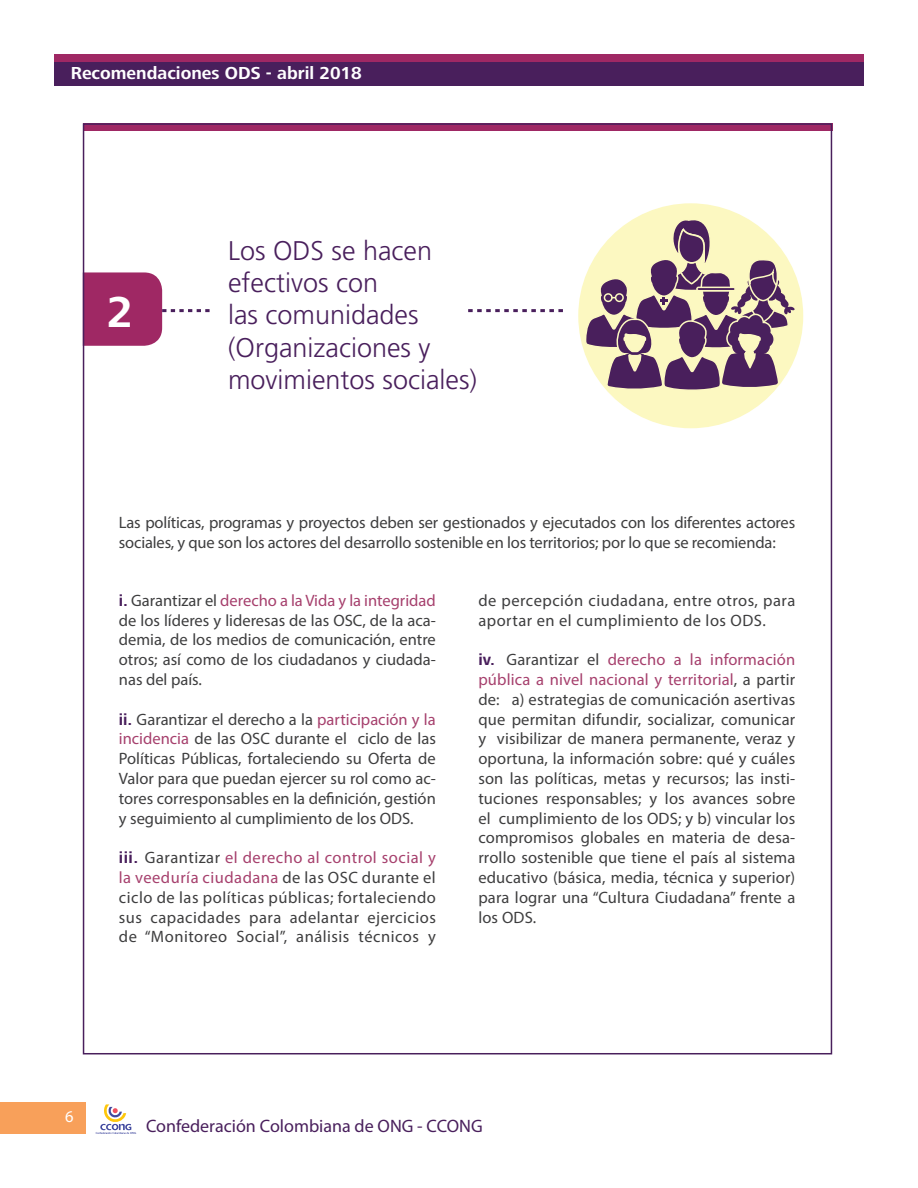
<style>
.page{position:relative;width:918px;height:1188px;background:#fff}
.page>*{position:absolute;margin:0;border:0;box-sizing:border-box;transform-origin:0 0}
.t1{font:700 45px "Frutiger Next LT";color:#fff}
.t2{font:300 27px/32.4px "Frutiger";color:#491f5c}
.t3{font:18px "Myriad Pro";color:#491f5c}
.t4{font:700 18px "Frutiger Next LT";color:#fff}
.t5{font:16.5px/19.8px "Myriad Pro";color:#3e3e3f;text-align:justify}
.t6{font:16.5px/19.8px "Myriad Pro";letter-spacing:.03em;color:#3e3e3f}
.t7{font:16.5px "Myriad Pro";color:#fff}
.s1{font-family:"Frutiger Next LT";font-weight:700;color:#491f5c}
.s2{color:#a6406d}
</style>
<div class="page">
<div style="left:0;top:1103px;width:86px;height:31px;background:#f8a05a"></div>
<svg style="left:96px;top:1104px;width:40px;height:30px"></svg>
<div style="left:54px;top:62px;width:810px;height:24px;background:#491f5c"></div>
<div style="left:54px;top:54px;width:810px;height:8px;background:#9f2864"></div>
<svg style="left:84px;top:123px;width:749px;height:8px;background:#8e2662"></svg>
<svg style="left:86px;top:272px;width:124px;height:74px"></svg>
<svg style="left:468px;top:309px;width:95px;height:3px"></svg>
<div style="left:578px;top:203px;width:225px;height:225px;background:#fcf8c1;border-radius:50%"></div>
<svg style="left:584px;top:214px;width:211px;height:179px"></svg>
<p class="t4" style="left:71px;top:63px;width:293px">Recomendaciones ODS - abril 2018</p>
<h1 class="t1" style="left:107px;top:286px;width:28px">2</h1>
<h2 class="t2" style="left:228px;top:234px;width:250px">Los ODS se hacen efectivos con<br>las comunidades (Organizaciones y movimientos sociales)</h2>
<p class="t5" style="left:119px;top:513px;width:678px">Las políticas, programas y proyectos deben ser gestionados y ejecutados con los diferentes actores sociales, y que son los actores del desarrollo sostenible en los territorios; por lo que se recomienda:</p>
<p class="t5" style="left:119px;top:590px;width:319px"><span class="s1">i.</span> Garantizar el <span class="s2">derecho a la Vida y la integridad </span>de los líderes y lideresas de las OSC, de la aca&shy;demia, de los medios de comunicación, entre otros; así como de los ciudadanos y ciudada&shy;nas del país.</p>
<p class="t5" style="left:119px;top:709px;width:318px"><span class="s1">ii.</span> Garantizar el derecho a la <span class="s2">participación y la incidencia</span> de las OSC durante el ciclo de las Políticas Públicas, fortaleciendo su Oferta de Valor para que puedan ejercer su rol como ac&shy;tores corresponsables en la definición, gestión y seguimiento al cumplimiento de los ODS.</p>
<p class="t5" style="left:119px;top:848px;width:318px"><span class="s1">iii.</span> Garantizar <span class="s2">el derecho al control social y la veeduría ciudadana</span> de las OSC durante el ciclo de las políticas públicas; fortaleciendo sus capacidades para adelantar ejercicios de “Monitoreo Social”, análisis técnicos y</p>
<p class="t6" style="left:478px;top:590px;width:318px">de percepción ciudadana, entre otros, para aportar en el cumplimiento de los ODS.</p>
<p class="t5" style="left:478px;top:650px;width:319px"><span class="s1">iv.</span> Garantizar el <span class="s2">derecho a la información pública a nivel nacional y territorial</span>, a partir de: a) estrategias de comunicación asertivas que permitan difundir, socializar, comunicar y visibilizar de manera permanente, veraz y oportuna, la información sobre: qué y cuáles son las políticas, metas y recursos; las insti&shy;tuciones responsables; y los avances sobre el cumplimiento de los ODS; y b) vincular los compromisos globales en materia de desa&shy;rrollo sostenible que tiene el país al sistema educativo (básica, media, técnica y superior) para lograr una “Cultura Ciudadana” frente a los ODS.</p>
<p class="t7" style="left:65px;top:1107px;width:10px">6</p>
<p class="t3" style="left:146px;top:1114px;width:338px">Confederación Colombiana de ONG - CCONG</p>
</div>
